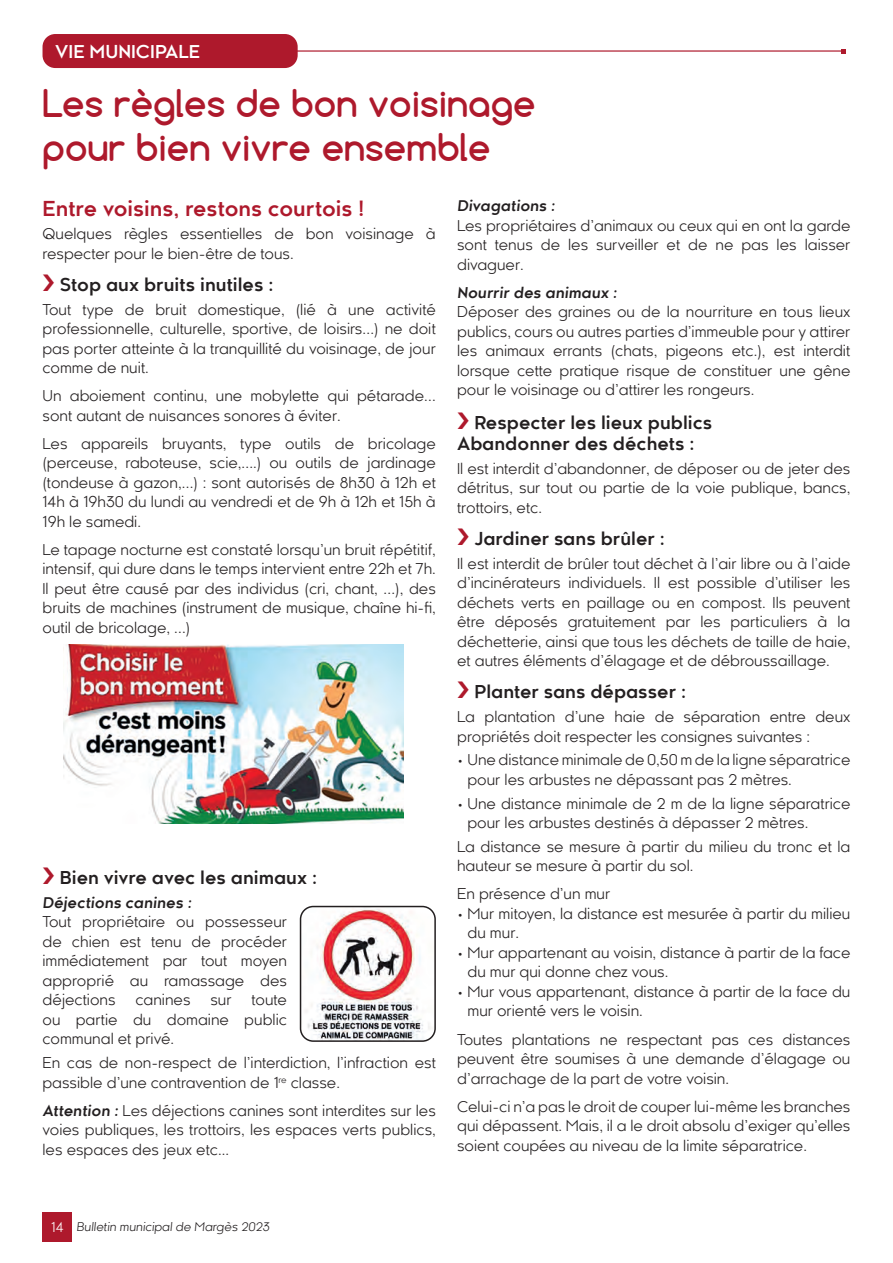
<style>
.page{position:relative;width:893px;height:1263px;background:#fff}
.page>*{position:absolute;margin:0;border:0;box-sizing:border-box;transform-origin:0 0}
.t1{font:700 36px/43.2px "Comfortaa";color:#ae192c}
.t2{font:700 21px "Kessel 105 Text";color:#ae192c}
.t3{font:700 18px/21px "Kessel 105 Text";color:#231f20}
.t4{font:700 18px "Kessel 105 Text";color:#fff}
.t5{font:15px/19.5px "Kessel 105 Text";color:#231f20;text-align:justify}
.t6{font:italic 700 15px "Kessel 105 Text";color:#231f20}
.t7{font:italic 12px "Kessel 105 Text";color:#231f20}
.s1{font-weight:700;font-style:italic}
.s2{font-style:normal;font-size:13.5px;color:#fff}
</style>
<div class="page">
<img style="left:301px;top:906px;width:134px;height:135px">
<div style="left:300px;top:906px;width:136px;height:136px;border:2px solid #231f20;border-radius:13px"></div>
<img style="left:64px;top:644px;width:340px;height:179px">
<div style="left:43px;top:34px;width:255px;height:34px;background:#ae192c;border-radius:13px"></div>
<hr style="left:272px;top:50px;width:572px;height:2px;background:#ae192c">
<svg style="left:841px;top:49px;width:5px;height:4px"></svg>
<div style="left:43px;top:1212px;width:29px;height:30px;background:#ae192c"></div>
<p class="t4" style="left:55px;top:41px;width:147px">VIE MUNICIPALE</p>
<h1 class="t1" style="left:43px;top:82px;width:495px">Les règles de bon voisinage pour bien vivre ensemble</h1>
<h2 class="t2" style="left:43px;top:196px;width:324px">Entre voisins, restons courtois !</h2>
<p class="t5" style="left:43px;top:225px;width:395px">Quelques règles essentielles de bon voisinage à respecter pour le bien-être de tous.</p>
<p class="t3" style="left:60px;top:275px;width:215px">Stop aux bruits inutiles :</p>
<p class="t5" style="left:43px;top:300px;width:395px">Tout type de bruit domestique, (lié à une activité professionnelle, culturelle, sportive, de loisirs…) ne doit pas porter atteinte à la tranquillité du voisinage, de jour comme de nuit.</p>
<p class="t5" style="left:43px;top:387px;width:395px">Un aboiement continu, une mobylette qui pétarade… sont autant de nuisances sonores à éviter.</p>
<p class="t5" style="left:43px;top:434px;width:395px">Les appareils bruyants, type outils de bricolage (perceuse, raboteuse, scie,….) ou outils de jardinage (tondeuse à gazon,…) : sont autorisés de 8h30 à 12h et 14h à 19h30 du lundi au vendredi et de 9h à 12h et 15h à 19h le samedi.</p>
<p class="t5" style="left:43px;top:540px;width:395px">Le tapage nocturne est constaté lorsqu’un bruit répétitif, intensif, qui dure dans le temps intervient entre 22h et 7h.<br>Il peut être causé par des individus (cri, chant, …), des bruits de machines (instrument de musique, chaîne hi-fi, outil de bricolage, …)</p>
<p class="t6" style="left:457px;top:197px;width:99px">Divagations :</p>
<p class="t5" style="left:457px;top:216px;width:395px">Les propriétaires d’animaux ou ceux qui en ont la garde sont tenus de les surveiller et de ne pas les laisser divaguer.</p>
<p class="t6" style="left:457px;top:284px;width:161px">Nourrir des animaux :</p>
<p class="t5" style="left:457px;top:303px;width:395px">Déposer des graines ou de la nourriture en tous lieux publics, cours ou autres parties d’immeuble pour y attirer les animaux errants (chats, pigeons etc.), est interdit lorsque cette pratique risque de constituer une gêne pour le voisinage ou d’attirer les rongeurs.</p>
<p class="t3" style="left:457px;top:412px;width:257px;text-indent:17px">Respecter les lieux publics<br>Abandonner des déchets :</p>
<p class="t5" style="left:457px;top:459px;width:395px">Il est interdit d’abandonner, de déposer ou de jeter des détritus, sur tout ou partie de la voie publique, bancs, trottoirs, etc.</p>
<p class="t3" style="left:474px;top:528px;width:192px">Jardiner sans brûler :</p>
<p class="t5" style="left:457px;top:554px;width:395px">Il est interdit de brûler tout déchet à l’air libre ou à l’aide d’incinérateurs individuels. Il est possible d’utiliser les déchets verts en paillage ou en compost. Ils peuvent être déposés gratuitement par les particuliers à la déchetterie, ainsi que tous les déchets de taille de haie, et autres éléments d’élagage et de débroussaillage.</p>
<p class="t3" style="left:474px;top:682px;width:213px">Planter sans dépasser :</p>
<p class="t5" style="left:457px;top:708px;width:395px">La plantation d’une haie de séparation entre deux propriétés doit respecter les consignes suivantes :</p>
<p class="t5" style="left:467px;top:751px;width:384px;text-indent:-10px">• Une distance minimale de 0,50 m de la ligne séparatrice pour les arbustes ne dépassant pas 2 mètres.</p>
<p class="t5" style="left:467px;top:794px;width:384px;text-indent:-10px">• Une distance minimale de 2 m de la ligne séparatrice pour les arbustes destinés à dépasser 2 mètres.</p>
<p class="t5" style="left:457px;top:837px;width:395px">La distance se mesure à partir du milieu du tronc et la hauteur se mesure à partir du sol.</p>
<p class="t5" style="left:457px;top:885px;width:155px">En présence d’un mur</p>
<p class="t5" style="left:467px;top:904px;width:384px;text-indent:-10px">• Mur mitoyen, la distance est mesurée à partir du milieu du mur.</p>
<p class="t5" style="left:467px;top:943px;width:384px;text-indent:-10px">• Mur appartenant au voisin, distance à partir de la face du mur qui donne chez vous.</p>
<p class="t5" style="left:467px;top:982px;width:384px;text-indent:-10px">• Mur vous appartenant, distance à partir de la face du mur orienté vers le voisin.</p>
<p class="t5" style="left:457px;top:1030px;width:395px">Toutes plantations ne respectant pas ces distances peuvent être soumises à une demande d’élagage ou d’arrachage de la part de votre voisin.</p>
<p class="t5" style="left:457px;top:1097px;width:395px">Celui-ci n’a pas le droit de couper lui-même les branches qui dépassent. Mais, il a le droit absolu d’exiger qu’elles soient coupées au niveau de la limite séparatrice.</p>
<p class="t3" style="left:60px;top:867px;width:259px">Bien vivre avec les animaux :</p>
<p class="t6" style="left:43px;top:894px;width:151px">Déjections canines :</p>
<p class="t5" style="left:43px;top:913px;width:246px">Tout propriétaire ou possesseur de chien est tenu de procéder immédiatement par tout moyen approprié au ramassage des déjections</p>
<p class="t5" style="left:135px;top:991px;width:57px">canines</p>
<p class="t5" style="left:210px;top:991px;width:23px">sur</p>
<p class="t5" style="left:43px;top:991px;width:246px;text-indent:209px">toute ou partie du domaine public communal et privé.</p>
<p class="t5" style="left:43px;top:1053px;width:395px">En cas de non-respect de l’interdiction, l’infraction est passible d’une contravention de 1<sup>re</sup> classe.</p>
<p class="t5" style="left:43px;top:1101px;width:395px"><span class="s1">Attention :</span> Les déjections canines sont interdites sur les voies publiques, les trottoirs, les espaces verts publics, les espaces des jeux etc...</p>
<p class="t7" style="left:51px;top:1220px;width:220px"><span class="s2">14</span> Bulletin municipal de Margès 2023</p>
</div>
